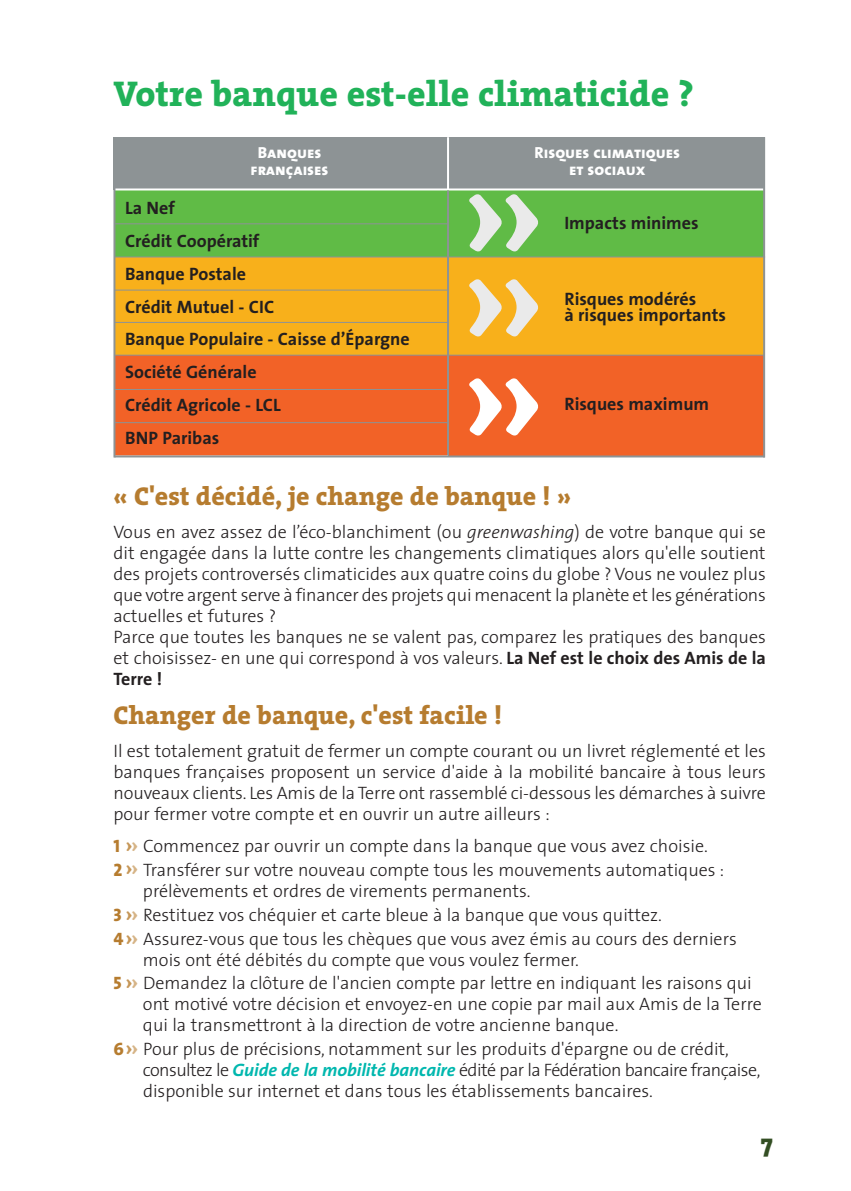
<style>
.page{position:relative;width:851px;height:1191px;background:#fff}
.page>*{position:absolute;margin:0;border:0;box-sizing:border-box;transform-origin:0 0}
.t1{font:700 104px/85px "Amoebia";color:#eaeaea}
.t2{font:700 104px "Amoebia";color:#fff}
.t3{font:800 36px "The Serif";color:#21b259}
.t4{font:800 26px "The Serif";color:#b67c2f}
.t5{font:800 26px "The Serif";color:#334e23}
.t6{font:300 18px/21px "The Sans";color:#231f20}
.t7{font:700 18px/32.8px "The Sans";color:#231f20}
.t8{font:18px "The Sans Extra Bold Caps";color:#b67c2f}
.t9{font:16px "The Sans Extra Bold Caps";color:#fff}
.t10{font:700 16px/23px "Amoebia";color:#c69758}
.s1{font-style:italic}
.s2{font-weight:700}
.s3{font-family:"The Sans Extra Bold Caps";font-weight:400;color:#b67c2f}
.s4{font-weight:700;font-style:italic;color:#00b7ae}
.s5{color:#d6b487}
</style>
<div class="page">
<div style="left:115px;top:189px;width:649px;height:267px;background:#f26227"></div>
<hr style="left:447px;top:388px;width:2px;height:68px;background:#8d9395">
<div style="left:113px;top:137px;width:651px;height:52px;background:#8d9395"></div>
<div style="left:115px;top:257px;width:649px;height:98px;background:#f8b01b"></div>
<div style="left:115px;top:189px;width:649px;height:68px;background:#60bb46"></div>
<hr style="left:114px;top:223px;width:334px;height:1px;background:#8d9395">
<hr style="left:115px;top:256px;width:650px;height:1px;background:#8d9395">
<hr style="left:115px;top:289px;width:332px;height:1px;background:#8d9395">
<hr style="left:114px;top:322px;width:333px;height:1px;background:#8d9395">
<hr style="left:115px;top:355px;width:649px;height:1px;background:#8d9395">
<hr style="left:115px;top:389px;width:333px;height:1px;background:#8d9395">
<hr style="left:114px;top:422px;width:334px;height:1px;background:#8d9395">
<hr style="left:115px;top:188px;width:649px;height:2px;background:#fff">
<hr style="left:113px;top:137px;width:2px;height:320px;background:#8d9395">
<hr style="left:447px;top:190px;width:2px;height:199px;background:#8d9395">
<hr style="left:447px;top:137px;width:2px;height:52px;background:#fff">
<hr style="left:763px;top:137px;width:2px;height:320px;background:#8d9395">
<hr style="left:115px;top:455px;width:649px;height:2px;background:#8d9395">
<p class="t3" style="left:113px;top:82px;width:581px">Votre banque est-elle climaticide ?</p>
<p class="t9" style="left:258px;top:148px;width:65px">Banques</p>
<p class="t9" style="left:534px;top:148px;width:147px">Risques climatiques</p>
<p class="t9" style="left:250px;top:165px;width:79px">françaises</p>
<p class="t9" style="left:569px;top:165px;width:78px">et sociaux</p>
<p class="t7" style="left:125px;top:193px;width:286px">La Nef<br>Crédit Coopératif<br>Banque Postale<br>Crédit Mutuel - CIC<br>Banque Populaire - Caisse d’Épargne<br>Société Générale<br>Crédit Agricole - LCL<br>BNP Paribas</p>
<p class="t1" style="left:466px;top:172px;width:76px">&gt;&gt; &gt;&gt;</p>
<p class="t7" style="left:564px;top:208px;width:136px">Impacts minimes</p>
<p class="t7" style="left:564px;top:292px;width:163px;line-height:16px">Risques modérés<br>à risques importants</p>
<p class="t2" style="left:466px;top:338px;width:76px">&gt;&gt;</p>
<p class="t7" style="left:564px;top:389px;width:146px">Risques maximum</p>
<p class="t4" style="left:113px;top:488px;width:459px">« C'est décidé, je change de banque ! »</p>
<p class="t6" style="left:113px;top:523px;width:653px">Vous en avez assez de l’éco-blanchiment (ou <span class="s1">greenwashing</span>) de votre banque qui se dit engagée dans la lutte contre les changements climatiques alors qu'elle soutient des projets controversés climaticides aux quatre coins du globe ? Vous ne voulez plus que votre argent serve à financer des projets qui menacent la planète et les générations actuelles et futures ?<br>Parce que toutes les banques ne se valent pas, comparez les pratiques des banques et choisissez- en une qui correspond à vos valeurs. <span class="s2">La Nef est le choix des Amis de la Terre !</span></p>
<p class="t4" style="left:113px;top:706px;width:390px">Changer de banque, c'est facile !</p>
<p class="t6" style="left:113px;top:742px;width:653px;text-align:justify">Il est totalement gratuit de fermer un compte courant ou un livret réglementé et les banques françaises proposent un service d'aide à la mobilité bancaire à tous leurs nouveaux clients. Les Amis de la Terre ont rassemblé ci-dessous les démarches à suivre pour fermer votre compte et en ouvrir un autre ailleurs :</p>
<p class="t8" style="left:113px;top:840px;width:8px">1</p>
<p class="t6" style="left:113px;top:835px;width:612px;line-height:23.8px;text-indent:30px">Commencez par ouvrir un compte dans la banque que vous avez choisie.<br><span class="s3">2</span> Transférer sur votre nouveau compte tous les mouvements automatiques :</p>
<p class="t6" style="left:113px;top:880px;width:624px;line-height:23.8px;text-indent:29px">prélèvements et ordres de virements permanents.<br><span class="s3">3</span> Restituez vos chéquier et carte bleue à la banque que vous quittez.<br><span class="s3">4</span> Assurez-vous que tous les chèques que vous avez émis au cours des derniers</p>
<p class="t6" style="left:113px;top:949px;width:639px;line-height:23.8px;text-indent:29px">mois ont été débités du compte que vous voulez fermer.<br><span class="s3">5</span> Demandez la clôture de l'ancien compte par lettre en indiquant les raisons qui</p>
<p class="t6" style="left:143px;top:995px;width:620px">ont motivé votre décision et envoyez-en une copie par mail aux Amis de la Terre qui la transmettront à la direction de votre ancienne banque.</p>
<p class="t6" style="left:143px;top:1040px;width:619px;text-indent:-29px"><span class="s3">6</span> Pour plus de précisions, notamment sur les produits d'épargne ou de crédit, consultez le <span class="s4">Guide de la mobilité bancaire</span> édité par la Fédération bancaire française, disponible sur internet et dans tous les établissements bancaires.</p>
<p class="t10" style="left:126px;top:834px;width:13px">&gt;<span class="s5">&gt; </span>&gt;<span class="s5">&gt;</span></p>
<p class="t10" style="left:126px;top:902px;width:13px;line-height:24px">&gt;<span class="s5">&gt; </span>&gt;<span class="s5">&gt;</span></p>
<p class="t10" style="left:126px;top:971px;width:13px">&gt;<span class="s5">&gt;</span></p>
<p class="t10" style="left:126px;top:1037px;width:13px">&gt;<span class="s5">&gt;</span></p>
<p class="t5" style="left:760px;top:1134px;width:14px">7</p>
</div>
